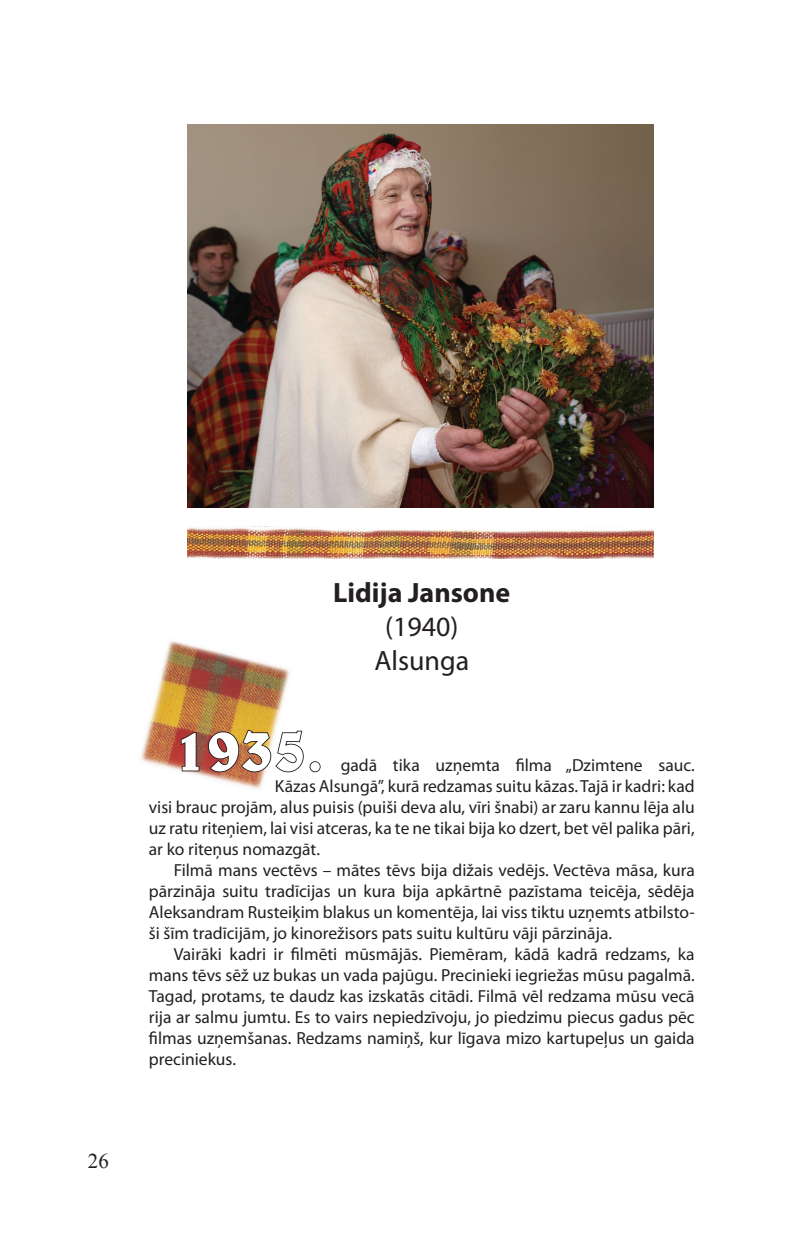
<style>
.page{position:relative;width:794px;height:1241px;background:#fff}
.page>*{position:absolute;margin:0;border:0;box-sizing:border-box;transform-origin:0 0}
.t1{font:700 63px "Belwe TL";color:#fff}
.t2{font:700 28px/33.6px "Myriad Pro";color:#231f20;text-align:center}
.t3{font:21px "Times New Roman";color:#231f20}
.t4{font:17.5px "Myriad Pro";color:#231f20}
.s1{font-weight:400}
</style>
<div class="page">
<img style="left:141px;top:641px;width:149px;height:148px">
<img style="left:188px;top:124px;width:465px;height:383px">
<svg style="left:180px;top:731px;width:20px;height:41px"></svg>
<img style="left:207px;top:728px;width:114px;height:45px">
<img style="left:187px;top:526px;width:466px;height:32px">
<p class="t3" style="left:88px;top:1146px;width:22px">26</p>
<p class="t2" style="left:333px;top:575px;width:178px">Lidija Jansone <span class="s1">(1940)<br>Alsunga</span></p>
<p class="t1" style="left:174px;top:708px;width:151px">1935.</p>
<p class="t4" style="left:341px;top:753px;width:355px">gadā tika uzņemta filma „Dzimtene sauc.</p>
<p class="t4" style="left:275px;top:774px;width:421px">Kāzas Alsungā”, kurā redzamas suitu kāzas. Tajā ir kadri: kad</p>
<p class="t4" style="left:149px;top:795px;width:547px">visi brauc projām, alus puisis (puiši deva alu, vīri šnabi) ar zaru kannu lēja alu</p>
<p class="t4" style="left:149px;top:816px;width:547px">uz ratu riteņiem, lai visi atceras, ka te ne tikai bija ko dzert, bet vēl palika pāri,</p>
<p class="t4" style="left:149px;top:837px;width:173px">ar ko riteņus nomazgāt.</p>
<p class="t4" style="left:174px;top:858px;width:522px">Filmā mans vectēvs – mātes tēvs bija dižais vedējs. Vectēva māsa, kura</p>
<p class="t4" style="left:149px;top:879px;width:547px">pārzināja suitu tradīcijas un kura bija apkārtnē pazīstama teicēja, sēdēja</p>
<p class="t4" style="left:149px;top:900px;width:547px">Aleksandram Rusteiķim blakus un komentēja, lai viss tiktu uzņemts atbilsto-</p>
<p class="t4" style="left:149px;top:921px;width:465px">ši šīm tradīcijām, jo kinorežisors pats suitu kultūru vāji pārzināja.</p>
<p class="t4" style="left:174px;top:942px;width:522px">Vairāki kadri ir filmēti mūsmājās. Piemēram, kādā kadrā redzams, ka</p>
<p class="t4" style="left:149px;top:963px;width:547px">mans tēvs sēž uz bukas un vada pajūgu. Precinieki iegriežas mūsu pagalmā.</p>
<p class="t4" style="left:149px;top:984px;width:547px">Tagad, protams, te daudz kas izskatās citādi. Filmā vēl redzama mūsu vecā</p>
<p class="t4" style="left:149px;top:1005px;width:547px">rija ar salmu jumtu. Es to vairs nepiedzīvoju, jo piedzimu piecus gadus pēc</p>
<p class="t4" style="left:149px;top:1026px;width:547px">filmas uzņemšanas. Redzams namiņš, kur līgava mizo kartupeļus un gaida</p>
<p class="t4" style="left:149px;top:1047px;width:89px">preciniekus.</p>
</div>
